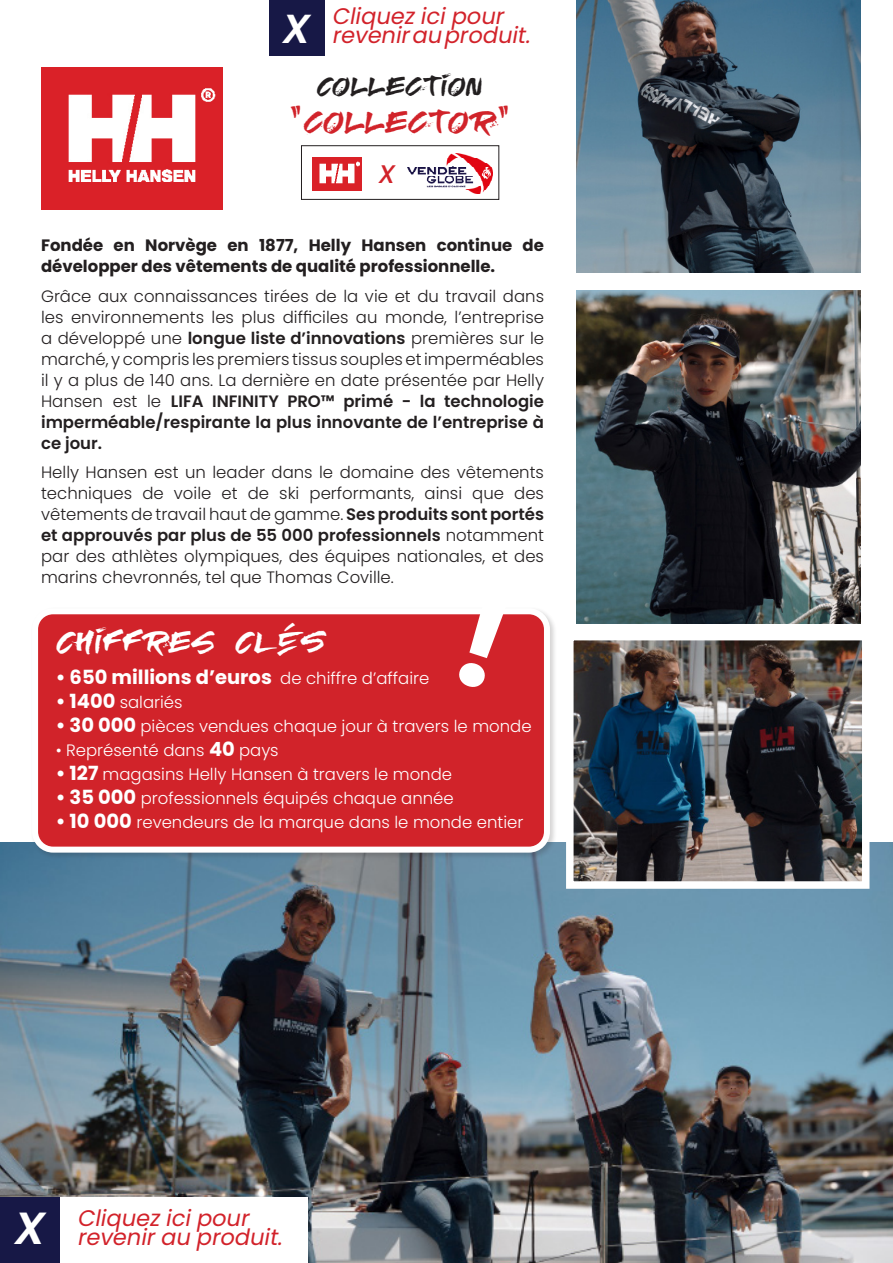
<style>
.page{position:relative;width:893px;height:1263px;background:#fff}
.page>*{position:absolute;margin:0;border:0;box-sizing:border-box;transform-origin:0 0}
.t1{font:italic 600 45px "Poppins";color:#fff}
.t2{font:italic 600 40.5px "Poppins";color:#fff}
.t3{font:33px "R Elapse";color:#fff}
.t4{font:33px "R Elapse";color:#d1232a}
.t5{font:28.5px "R Elapse";color:#231f20}
.t6{font:italic 500 25.5px "Poppins";color:#d1232a}
.t7{font:italic 22.5px "Poppins";color:#d2222a}
.t8{font:700 19.5px "Poppins";color:#fff}
.t9{font:300 16.5px/21px "Poppins";color:#231f20;text-align:justify}
.t10{font:300 16.5px "Poppins";color:#fff}
.t11{font:700 16.5px/21px "Poppins";color:#231f20}
.s1{font-weight:600}
.s2{font-weight:300;font-size:16.5px}
.s3{font-weight:700;font-size:19.5px}
</style>
<div class="page">
<img style="left:0;top:842px;width:893px;height:421px">
<div style="left:30px;top:607px;width:527px;height:253px;background:#231f20;opacity:.2"></div>
<div style="left:35px;top:611px;width:512px;height:239px;background:#d1232a;border-radius:18px"></div>
<div style="left:32px;top:608px;width:518px;height:245px;border:6px solid #fff;border-radius:18px"></div>
<img style="left:41px;top:68px;width:181px;height:142px">
<img style="left:577px;top:0;width:283px;height:273px">
<img style="left:576px;top:290px;width:284px;height:333px">
<img style="left:575px;top:642px;width:285px;height:238px">
<div style="left:566px;top:633px;width:303px;height:256px;border:8px solid #fff"></div>
<div style="left:301px;top:145px;width:198px;height:55px;border:1px solid #231f20"></div>
<img style="left:407px;top:154px;width:85px;height:40px">
<img style="left:313px;top:157px;width:48px;height:33px">
<div style="left:269px;top:0;width:55px;height:56px;background:#171846"></div>
<div style="left:0;top:1197px;width:60px;height:66px;background:#171846"></div>
<div style="left:60px;top:1197px;width:247px;height:66px;background:#fff"></div>
<svg style="left:456px;top:607px;width:53px;height:8px"></svg>
<p class="t7" style="left:332px;top:3px;width:179px">Cliquezicipour</p>
<p class="t2" style="left:283px;top:5px;width:29px">X</p>
<p class="t7" style="left:332px;top:22px;width:206px">revenirau produit.</p>
<p class="t5" style="left:316px;top:66px;width:167px">COLLECTION</p>
<p class="t4" style="left:288px;top:100px;width:225px">"COLLECTOR"</p>
<p class="t6" style="left:379px;top:159px;width:18px">X</p>
<p class="t11" style="left:41px;top:235px;width:504px">Fondée en Norvège en 1877, Helly Hansen continue de développer des vêtements de qualité professionnelle.</p>
<p class="t9" style="left:41px;top:285px;width:504px">Grâce aux connaissances tirées de la vie et du travail dans les environnements les plus difficiles au monde, l’entreprise a développé une <span class="s1">longue liste d’innovations</span> premières sur le marché, y compris les premiers tissus souples et imperméables il y a plus de 140 ans. La dernière en date présentée par Helly Hansen est le <span class="s1">LIFA INFINITY PRO™ primé - la technologie imperméable/respirante la plus innovante de l’entreprise à ce jour.</span></p>
<p class="t9" style="left:41px;top:462px;width:504px">Helly Hansen est un leader dans le domaine des vêtements techniques de voile et de ski performants, ainsi que des vêtements de travail haut de gamme. <span class="s1">Ses produits sont portés et approuvés par plus de 55 000 professionnels</span> notamment par des athlètes olympiques, des équipes nationales, et des marins chevronnés, tel que Thomas Coville.</p>
<p class="t3" style="left:56px;top:619px;width:272px">CHIFFRES CLÉS</p>
<p class="t8" style="left:56px;top:666px;width:375px">• 650 millions d’euros <span class="s2">de chiffre d’affaire</span></p>
<p class="t10" style="left:56px;top:692px;width:128px"><span class="s3">• 1400</span> salariés</p>
<p class="t10" style="left:56px;top:716px;width:477px"><span class="s3">• 30 000</span> pièces vendues chaque jour à travers le monde</p>
<p class="t10" style="left:56px;top:740px;width:225px">• Représenté dans <span class="s3">40</span> pays</p>
<p class="t10" style="left:56px;top:764px;width:398px"><span class="s3">• 127</span> magasins Helly Hansen à travers le monde</p>
<p class="t10" style="left:56px;top:788px;width:400px"><span class="s3">• 35 000</span> professionnels équipés chaque année</p>
<p class="t10" style="left:56px;top:812px;width:469px"><span class="s3">• 10 000</span> revendeurs de la marque dans le monde entier</p>
<p class="t1" style="left:14px;top:1202px;width:32px">X</p>
<p class="t7" style="left:77px;top:1205px;width:179px">Cliquezicipour</p>
<p class="t7" style="left:77px;top:1224px;width:213px">revenirau produit.</p>
</div>
